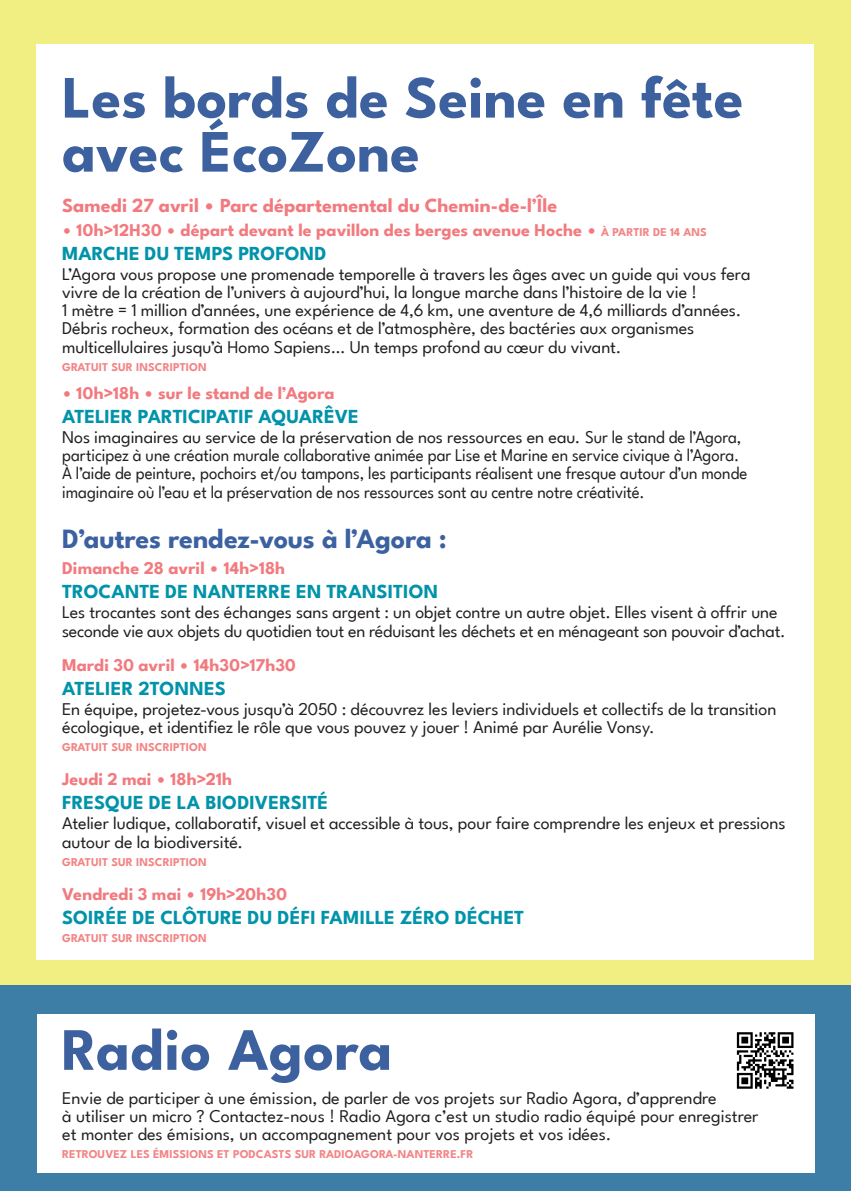
<style>
.page{position:relative;width:851px;height:1191px;background:#fff}
.page>*{position:absolute;margin:0;border:0;box-sizing:border-box;transform-origin:0 0}
.horaires{font:700 60px/54px "League Spartan";color:#3d619f}
.titre_rubrique{font:700 60px "League Spartan";letter-spacing:.005em;color:#3d619f}
.horaires-2{font:700 28px "League Spartan";letter-spacing:-.005em;color:#3c61a0}
.horaires-3{font:700 20px "League Spartan";color:#0093a9}
.horaires-4{font:700 20px "League Spartan";color:#f27a7f}
.horaires-5{font:18px/18.4px "League Spartan";letter-spacing:-.005em;color:#231f20}
.horaires-6{font:700 18px "League Spartan";letter-spacing:.005em;color:#f27a7f}
.horaires-7{font:700 12px "League Spartan";letter-spacing:.005em;color:#f38485}
.s1{font-size:12px;color:#f38485}
</style>
<div class="page">
<div style="left:0;top:0;width:850px;height:993px;background:#f2ef82"></div>
<div style="left:0;top:985px;width:850px;height:206px;background:#3c7ea5"></div>
<div style="left:36px;top:44px;width:777px;height:916px;background:#fff"></div>
<div style="left:37px;top:1014px;width:777px;height:158px;background:#fff"></div>
<img style="left:736px;top:1032px;width:58px;height:57px">
<p class="horaires" style="left:62px;top:66px;width:683px">Les bords de Seine en fête avec ÉcoZone</p>
<p class="horaires-4" style="left:62px;top:189px;width:497px">Samedi 27 avril • Parc départemental du Chemin-de-l’Île</p>
<p class="horaires-6" style="left:62px;top:216px;width:646px">• 10h&gt;12H30 • départ devant le pavillon des berges avenue Hoche • <span class="s1">À PARTIR DE 14 ANS</span></p>
<p class="horaires-3" style="left:62px;top:237px;width:266px">MARCHE DU TEMPS PROFOND</p>
<p class="horaires-5" style="left:62px;top:263px;width:689px">L’Agora vous propose une promenade temporelle à travers les âges avec un guide qui vous fera vivre de la création de l’univers à aujourd’hui, la longue marche dans l’histoire de la vie !</p>
<p class="horaires-5" style="left:62px;top:299px;width:680px">1 mètre = 1 million d’années, une expérience de 4,6 km, une aventure de 4,6 milliards d’années.<br>Débris rocheux, formation des océans et de l’atmosphère, des bactéries aux organismes multicellulaires jusqu’à Homo Sapiens... Un temps profond au cœur du vivant.</p>
<p class="horaires-7" style="left:62px;top:357px;width:146px">GRATUIT SUR INSCRIPTION</p>
<p class="horaires-6" style="left:62px;top:379px;width:274px">• 10h&gt;18h • sur le stand de l’Agora</p>
<p class="horaires-3" style="left:62px;top:400px;width:298px">ATELIER PARTICIPATIF AQUARÊVE</p>
<p class="horaires-5" style="left:62px;top:426px;width:687px">Nos imaginaires au service de la préservation de nos ressources en eau. Sur le stand de l’Agora, participez à une création murale collaborative animée par Lise et Marine en service civique à l’Agora.<br>À l’aide de peinture, pochoirs et/ou tampons, les participants réalisent une fresque autour d’un monde imaginaire où l’eau et la préservation de nos ressources sont au centre notre créativité.</p>
<p class="horaires-2" style="left:62px;top:517px;width:386px">D’autres rendez-vous à l’Agora :</p>
<p class="horaires-6" style="left:62px;top:554px;width:224px">Dimanche 28 avril • 14h&gt;18h</p>
<p class="horaires-3" style="left:62px;top:575px;width:377px">TROCANTE DE NANTERRE EN TRANSITION</p>
<p class="horaires-5" style="left:62px;top:601px;width:724px;line-height:19px">Les trocantes sont des échanges sans argent : un objet contre un autre objet. Elles visent à offrir une seconde vie aux objets du quotidien tout en réduisant les déchets et en ménageant son pouvoir d’achat.</p>
<p class="horaires-6" style="left:62px;top:651px;width:235px">Mardi 30 avril • 14h30&gt;17h30</p>
<p class="horaires-3" style="left:62px;top:672px;width:165px">ATELIER 2TONNES</p>
<p class="horaires-5" style="left:62px;top:698px;width:715px">En équipe, projetez-vous jusqu’à 2050 : découvrez les leviers individuels et collectifs de la transition écologique, et identifiez le rôle que vous pouvez y jouer ! Animé par Aurélie Vonsy.</p>
<p class="horaires-7" style="left:62px;top:737px;width:146px">GRATUIT SUR INSCRIPTION</p>
<p class="horaires-6" style="left:62px;top:765px;width:171px">Jeudi 2 mai • 18h&gt;21h</p>
<p class="horaires-3" style="left:62px;top:786px;width:267px">FRESQUE DE LA BIODIVERSITÉ</p>
<p class="horaires-5" style="left:62px;top:812px;width:725px;line-height:19px">Atelier ludique, collaboratif, visuel et accessible à tous, pour faire comprendre les enjeux et pressions autour de la biodiversité.</p>
<p class="horaires-7" style="left:62px;top:852px;width:146px">GRATUIT SUR INSCRIPTION</p>
<p class="horaires-6" style="left:62px;top:880px;width:226px">Vendredi 3 mai • 19h&gt;20h30</p>
<p class="horaires-3" style="left:62px;top:901px;width:463px">SOIRÉE DE CLÔTURE DU DÉFI FAMILLE ZÉRO DÉCHET</p>
<p class="horaires-7" style="left:62px;top:928px;width:146px">GRATUIT SUR INSCRIPTION</p>
<p class="titre_rubrique" style="left:62px;top:1003px;width:332px">Radio Agora</p>
<p class="horaires-5" style="left:62px;top:1087px;width:656px">Envie de participer à une émission, de parler de vos projets sur Radio Agora, d’apprendre</p>
<p class="horaires-5" style="left:62px;top:1105px;width:697px">à utiliser un micro ? Contactez-nous ! Radio Agora c’est un studio radio équipé pour enregistrer et monter des émisions, un accompagnement pour vos projets et vos idées.</p>
<p class="horaires-7" style="left:62px;top:1144px;width:412px">RETROUVEZ LES ÉMISSIONS ET PODCASTS SUR RADIOAGORA-NANTERRE.FR</p>
</div>
